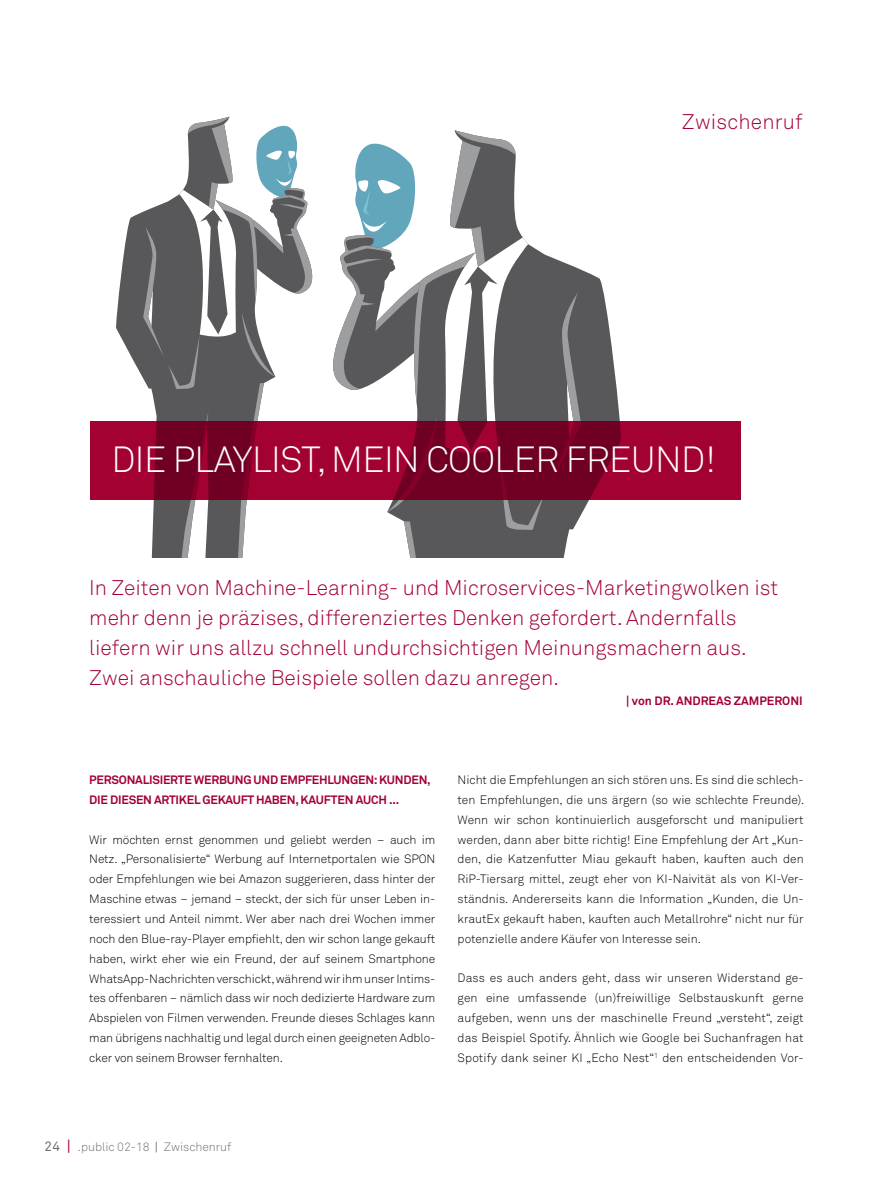
<style>
.page{position:relative;width:893px;height:1191px;background:#fff}
.page>*{position:absolute;margin:0;border:0;box-sizing:border-box;transform-origin:0 0}
.t1{font:300 36px "Akkurat Std";letter-spacing:-.015em;color:#fff}
.t2{font:300 21px/29.7px "Akkurat Std";color:#a40133}
.t3{font:300 12px/19.8px "Akkurat Std";color:#000;text-align:justify}
.t4{font:700 12px/19.8px "Akkurat Std";letter-spacing:-.02em;color:#a40133}
.t5{font:300 12px "Akkurat Std";color:#707172}
.t6{font:700 12px "Akkurat Std";color:#a40133}
.s1{font-weight:400;font-size:13.5px}
.s2{font-weight:400;font-size:15px;color:#a40133}
.s3{font-weight:400}
</style>
<div class="page">
<svg style="left:116px;top:212px;width:27px;height:166px;fill:#58585a"></svg>
<svg style="left:143px;top:117px;width:170px;height:440px"></svg>
<svg style="left:581px;top:269px;width:39px;height:246px;fill:#58585a"></svg>
<svg style="left:333px;top:130px;width:248px;height:427px"></svg>
<svg style="left:90px;top:421px;width:651px;height:79px;background:#8d002c"></svg>
<h2 class="t2" style="left:682px;top:107px;width:122px">Zwischenruf</h2>
<h1 class="t1" style="left:112px;top:437px;width:606px">DIE PLAYLIST, MEIN COOLER FREUND!</h1>
<p class="t2" style="left:89px;top:573px;width:690px">In Zeiten von Machine-Learning- und Microservices-Marketingwolken ist mehr denn je präzises, differenziertes Denken gefordert. Andernfalls liefern wir uns allzu schnell undurchsichtigen Meinungsmachern aus.<br>Zwei anschauliche Beispiele sollen dazu anregen.</p>
<p class="t6" style="left:626px;top:693px;width:178px">| von DR. ANDREAS ZAMPERONI</p>
<p class="t4" style="left:89px;top:770px;width:343px">PERSONALISIERTE WERBUNG UND EMPFEHLUNGEN: KUNDEN,<br>DIE DIESEN ARTIKEL GEKAUFT HABEN, KAUFTEN AUCH ...</p>
<p class="t3" style="left:89px;top:829px;width:348px">Wir möchten ernst genommen und geliebt werden – auch im Netz. „Personalisierte“ Werbung auf Internetportalen wie SPON oder Empfehlungen wie bei Amazon suggerieren, dass hinter der Maschine etwas – jemand – steckt, der sich für unser Leben in&shy;teressiert und Anteil nimmt. Wer aber nach drei Wochen immer noch den Blue-ray-Player empfiehlt, den wir schon lange gekauft haben, wirkt eher wie ein Freund, der auf seinem Smartphone WhatsApp-Nachrichten verschickt, während wir ihm unser Intims&shy;tes offenbaren – nämlich dass wir noch dedizierte Hardware zum Abspielen von Filmen verwenden. Freunde dieses Schlages kann man übrigens nachhaltig und legal durch einen geeigneten Adblo&shy;cker von seinem Browser fernhalten.</p>
<p class="t3" style="left:458px;top:770px;width:348px">Nicht die Empfehlungen an sich stören uns. Es sind die schlech&shy;ten Empfehlungen, die uns ärgern (so wie schlechte Freunde).<br>Wenn wir schon kontinuierlich ausgeforscht und manipuliert werden, dann aber bitte richtig! Eine Empfehlung der Art „Kun&shy;den, die Katzenfutter Miau gekauft haben, kauften auch den RiP-Tiersarg mittel, zeugt eher von KI-Naivität als von KI-Ver&shy;ständnis. Andererseits kann die Information „Kunden, die Un&shy;krautEx gekauft haben, kauften auch Metallrohre“ nicht nur für potenzielle andere Käufer von Interesse sein.</p>
<p class="t3" style="left:458px;top:968px;width:348px">Dass es auch anders geht, dass wir unseren Widerstand ge&shy;gen eine umfassende (un)freiwillige Selbstauskunft gerne aufgeben, wenn uns der maschinelle Freund „versteht“, zeigt das Beispiel Spotify. Ähnlich wie Google bei Suchanfragen hat Spotify dank seiner KI „Echo Nest“<sup>1</sup> den entscheidenden Vor-</p>
<p class="t5" style="left:45px;top:1140px;width:188px"><span class="s1">24</span> <span class="s2">|</span> .public 02-18 <span class="s3">|</span> Zwischenruf</p>
</div>
